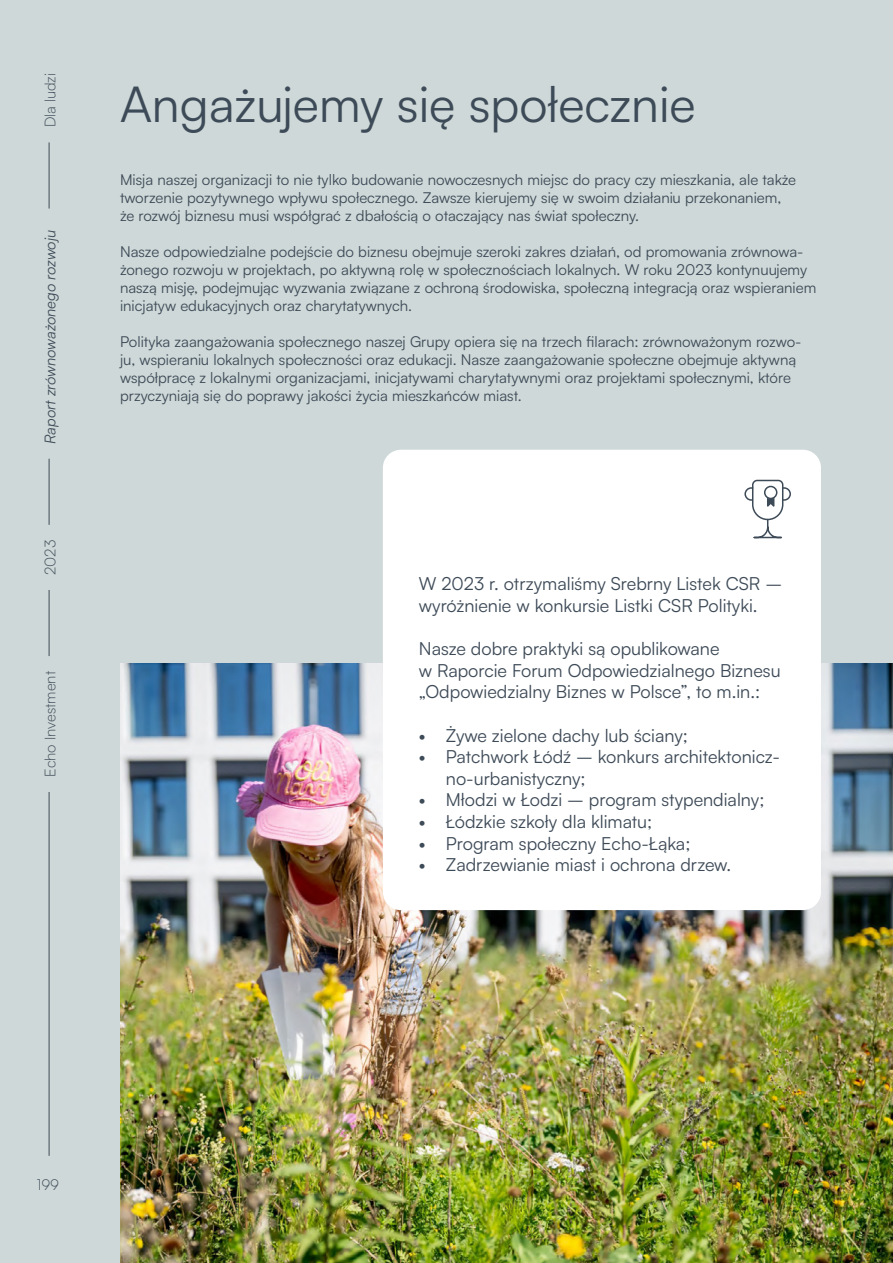
<style>
.page{position:relative;width:893px;height:1263px;background:#ced8d8}
.page>*{position:absolute;margin:0;border:0;box-sizing:border-box;transform-origin:0 0}
.t1{font:49.5px "Satoshi";color:#3d4a57}
.t2{font:18px/21.6px "Satoshi";color:#3d4a57}
.t3{font:15px/18px "Satoshi";color:#3d4a57}
.t4{font:300 15px "Satoshi";color:#3d4a57}
.t5{font:italic 15px "Satoshi";color:#3d4a57}
</style>
<div class="page">
<hr style="left:49px;top:142px;width:1px;height:67px;background:#3d4a57">
<hr style="left:49px;top:459px;width:1px;height:66px;background:#3d4a57">
<hr style="left:49px;top:792px;width:1px;height:364px;background:#3d4a57">
<hr style="left:49px;top:590px;width:1px;height:66px;background:#3d4a57">
<img style="left:120px;top:664px;width:773px;height:599px">
<div style="left:383px;top:450px;width:438px;height:460px;background:#fff;border-radius:18px"></div>
<svg style="left:744px;top:479px;width:47px;height:60px"></svg>
<p class="t4" style="left:41px;top:127px;width:56px;rotate:-90deg">Dla ludzi</p>
<p class="t5" style="left:40px;top:444px;width:215px;rotate:-90deg">Raport zrównoważonego rozwoju</p>
<p class="t4" style="left:41px;top:575px;width:37px;rotate:-90deg">2023</p>
<p class="t4" style="left:41px;top:777px;width:107px;rotate:-90deg">Echo Investment</p>
<h1 class="t1" style="left:120px;top:71px;width:577px">Angażujemy się społecznie</h1>
<p class="t3" style="left:120px;top:170px;width:678px">Misja naszej organizacji to nie tylko budowanie nowoczesnych miejsc do pracy czy mieszkania, ale także tworzenie pozytywnego wpływu społecznego. Zawsze kierujemy się w swoim działaniu przekonaniem, że rozwój biznesu musi współgrać z dbałością o otaczający nas świat społeczny.</p>
<p class="t3" style="left:120px;top:242px;width:698px">Nasze odpowiedzialne podejście do biznesu obejmuje szeroki zakres działań, od promowania zrównowa&shy;żonego rozwoju w projektach, po aktywną rolę w społecznościach lokalnych. W roku 2023 kontynuujemy naszą misję, podejmując wyzwania związane z ochroną środowiska, społeczną integracją oraz wspieraniem inicjatyw edukacyjnych oraz charytatywnych.</p>
<p class="t3" style="left:120px;top:332px;width:683px">Polityka zaangażowania społecznego naszej Grupy opiera się na trzech filarach: zrównoważonym rozwo&shy;ju, wspieraniu lokalnych społeczności oraz edukacji. Nasze zaangażowanie społeczne obejmuje aktywną współpracę z lokalnymi organizacjami, inicjatywami charytatywnymi oraz projektami społecznymi, które przyczyniają się do poprawy jakości życia mieszkańców miast.</p>
<p class="t2" style="left:419px;top:572px;width:365px">W 2023 r. otrzymaliśmy Srebrny Listek CSR – wyróżnienie w konkursie Listki CSR Polityki.</p>
<p class="t2" style="left:419px;top:637px;width:363px">Nasze dobre praktyki są opublikowane<br>w Raporcie Forum Odpowiedzialnego Biznesu „Odpowiedzialny Biznes w Polsce”, to m.in.:</p>
<p class="t2" style="left:419px;top:723px;width:271px">• Żywe zielone dachy lub ściany;</p>
<p class="t2" style="left:446px;top:745px;width:335px;text-indent:-27px">• Patchwork Łódź – konkurs architektonicz&shy;no-urbanistyczny;</p>
<p class="t2" style="left:419px;top:788px;width:347px">• Młodzi w Łodzi – program stypendialny;</p>
<p class="t2" style="left:419px;top:810px;width:235px">• Łódzkie szkoły dla klimatu;</p>
<p class="t2" style="left:419px;top:831px;width:273px">• Program społeczny Echo-Łąka;</p>
<p class="t2" style="left:419px;top:853px;width:314px">• Zadrzewianie miast i ochrona drzew.</p>
<p class="t4" style="left:37px;top:1175px;width:24px">199</p>
</div>
